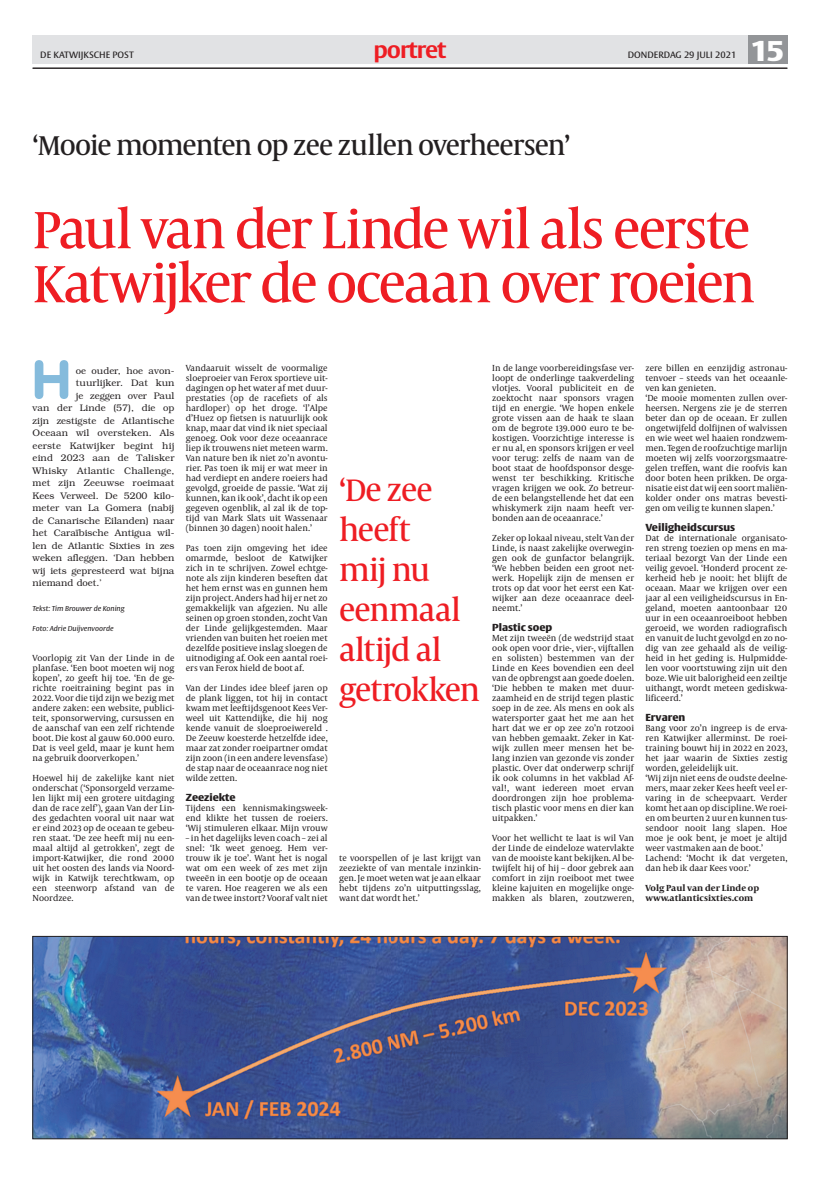
<style>
.page{position:relative;width:820px;height:1177px;background:#fff}
.page>*{position:absolute;margin:0;border:0;box-sizing:border-box;transform-origin:0 0}
.t1{font:54px/54px "Capitolium Head";letter-spacing:-.045em;color:#ee1d23}
.t2{font:900 53.6px "VAG Rounded Std";color:#85bbdc}
.t3{font:32px/40px "Capitolium Head";letter-spacing:-.03em;color:#ee1d23}
.t4{font:28px "Capitolium Head";letter-spacing:-.035em;color:#231f20}
.t5{font:900 28px "Big Vesta";color:#fff}
.t6{font:700 22px "Big Vesta";letter-spacing:-.05em;color:#ee1d23}
.t7{font:900 10px "Big Vesta";color:#231f20}
.t8{font:300 9.5px "Bookman Std";color:#231f20}
.t9{font:300 9.5px "Bookman Std";letter-spacing:.02em;color:#231f20}
.t10{font:9px/10px "Capitolium News";color:#231f20;text-align:justify}
.t11{font:700 9px/10px "Capitolium News";color:#231f20}
.t12{font:9px "Big Vesta";color:#231f20}
.t13{font:italic 7px "Big Vesta";color:#231f20}
</style>
<div class="page">
<hr style="left:33px;top:68px;width:754px;height:1px;background:#231f20">
<div style="left:33px;top:35px;width:714px;height:29px;background:#e1e2e4"></div>
<div style="left:747px;top:35px;width:40px;height:29px;background:#939598"></div>
<img style="left:68px;top:1138px;width:683px;height:1px">
<img style="left:35px;top:938px;width:750px;height:198px">
<div style="left:33px;top:936px;width:754px;height:202px;border:1px solid #231f20"></div>
<p class="t12" style="left:40px;top:50px;width:95px">DE KATWIJKSCHE POST</p>
<h3 class="t6" style="left:373px;top:37px;width:74px">portret</h3>
<p class="t12" style="left:627px;top:50px;width:110px">DONDERDAG 29 JULI 2021</p>
<h3 class="t5" style="left:750px;top:34px;width:35px">15</h3>
<h3 class="t4" style="left:33px;top:130px;width:539px">‘Mooie momenten op zee zullen overheersen’</h3>
<h1 class="t1" style="left:33px;top:205px;width:724px">Paul van der Linde wil als eerste<br>Katwijker de oceaan over roeien</h1>
<h2 class="t2" style="left:33px;top:347px;width:39px">H</h2>
<p class="t8" style="left:76px;top:365px;width:100px">oe ouder, hoe avon-</p>
<p class="t8" style="left:76px;top:377px;width:100px">tuurlijker. Dat kun</p>
<p class="t8" style="left:76px;top:390px;width:100px">je zeggen over Paul</p>
<p class="t8" style="left:33px;top:402px;width:143px">van der Linde (57), die op</p>
<p class="t8" style="left:33px;top:415px;width:143px">zijn zestigste de Atlantische</p>
<p class="t8" style="left:33px;top:427px;width:143px">Oceaan wil oversteken. Als</p>
<p class="t8" style="left:33px;top:440px;width:143px">eerste Katwijker begint hij</p>
<p class="t8" style="left:33px;top:452px;width:143px">eind 2023 aan de Talisker</p>
<p class="t9" style="left:33px;top:465px;width:143px">Whisky Atlantic Challenge,</p>
<p class="t8" style="left:33px;top:477px;width:143px">met zijn Zeeuwse roeimaat</p>
<p class="t8" style="left:33px;top:490px;width:143px">Kees Verweel. De 5200 kilo-</p>
<p class="t8" style="left:33px;top:502px;width:143px">meter van La Gomera (nabij</p>
<p class="t8" style="left:33px;top:515px;width:143px">de Canarische Eilanden) naar</p>
<p class="t8" style="left:33px;top:527px;width:143px">het Caraïbische Antigua wil-</p>
<p class="t8" style="left:33px;top:540px;width:143px">len de Atlantic Sixties in zes</p>
<p class="t8" style="left:33px;top:552px;width:143px">weken afleggen. ‘Dan hebben</p>
<p class="t8" style="left:33px;top:565px;width:143px">wij iets gepresteerd wat bijna</p>
<p class="t8" style="left:33px;top:577px;width:70px">niemand doet.’</p>
<p class="t13" style="left:33px;top:604px;width:93px">Tekst : Tim Brouwer de Koning</p>
<p class="t13" style="left:33px;top:624px;width:82px">Foto : Adrie Duijvenvoorde</p>
<p class="t10" style="left:33px;top:653px;width:143px">Voorlopig zit Van der Linde in de planfase. ‘Een boot moeten wij nog kopen’, zo geeft hij toe. ‘En de ge&shy;richte roeitraining begint pas in 2022. Voor die tijd zijn we bezig met andere zaken: een website, publici&shy;teit, sponsorwerving, cursussen en de aanschaf van een zelf richtende boot. Die kost al gauw 60.000 euro.<br>Dat is veel geld, maar je kunt hem na gebruik doorverkopen.’</p>
<p class="t10" style="left:33px;top:773px;width:143px">Hoewel hij de zakelijke kant niet onderschat (‘Sponsorgeld verzame&shy;len lijkt mij een grotere uitdaging dan de race zelf’), gaan Van der Lin&shy;des gedachten vooral uit naar wat er eind 2023 op de oceaan te gebeu&shy;ren staat. ‘De zee heeft mij nu een&shy;maal altijd al getrokken’, zegt de import-Katwijker, die rond 2000 uit het oosten des lands via Noord&shy;wijk in Katwijk terechtkwam, op een steenworp afstand van de Noordzee.</p>
<p class="t10" style="left:186px;top:363px;width:143px">Vandaaruit wisselt de voormalige sloeproeier van Ferox sportieve uit&shy;dagingen op het water af met duur&shy;prestaties (op de racefiets of als hardloper) op het droge. ‘l’Alpe d’Huez op fietsen is natuurlijk ook knap, maar dat vind ik niet speciaal genoeg. Ook voor deze oceaanrace liep ik trouwens niet meteen warm.<br>Van nature ben ik niet zo’n avontu&shy;rier. Pas toen ik mij er wat meer in had verdiept en andere roeiers had gevolgd, groeide de passie. ‘Wat zij kunnen, kan ik ook’, dacht ik op een gegeven ogenblik, al zal ik de top&shy;tijd van Mark Slats uit Wassenaar (binnen 30 dagen) nooit halen.’</p>
<p class="t10" style="left:186px;top:543px;width:143px">Pas toen zijn omgeving het idee omarmde, besloot de Katwijker zich in te schrijven. Zowel echtge&shy;note als zijn kinderen beseften dat het hem ernst was en gunnen hem zijn project. Anders had hij er net zo gemakkelijk van afgezien. Nu alle seinen op groen stonden, zocht Van der Linde gelijkgestemden. Maar vrienden van buiten het roeien met dezelfde positieve inslag sloegen de uitnodiging af. Ook een aantal roei&shy;ers van Ferox hield de boot af.</p>
<p class="t10" style="left:186px;top:683px;width:143px">Van der Lindes idee bleef jaren op de plank liggen, tot hij in contact kwam met leeftijdsgenoot Kees Ver&shy;weel uit Kattendijke, die hij nog kende vanuit de sloeproeiwereld .<br>De Zeeuw koesterde hetzelfde idee, maar zat zonder roeipartner omdat zijn zoon (in een andere levensfase) de stap naar de oceaanrace nog niet wilde zetten.</p>
<p class="t7" style="left:186px;top:791px;width:51px">Zeeziekte</p>
<p class="t10" style="left:186px;top:803px;width:143px">Tijdens een kennismakingsweek&shy;end klikte het tussen de roeiers. ‘Wij stimuleren elkaar. Mijn vrouw</p>
<p class="t10" style="left:186px;top:833px;width:143px">– in het dagelijks leven coach – zei al snel: ‘Ik weet genoeg. Hem ver&shy;trouw ik je toe’. Want het is nogal wat om een week of zes met zijn tweeën in een bootje op de oceaan te varen. Hoe reageren we als een van de twee instort? Vooraf valt niet</p>
<h3 class="t3" style="left:339px;top:471px;width:142px">‘De zee heeft<br>mij nu eenmaal altijd al getrokken</h3>
<p class="t10" style="left:339px;top:853px;width:143px">te voorspellen of je last krijgt van zeeziekte of van mentale inzinkin&shy;gen. Je moet weten wat je aan elkaar hebt tijdens zo’n uitputtingsslag, want dat wordt het.’</p>
<p class="t10" style="left:492px;top:363px;width:143px">In de lange voorbereidingsfase ver&shy;loopt de onderlinge taakverdeling vlotjes. Vooral publiciteit en de zoektocht naar sponsors vragen tijd en energie. ‘We hopen enkele grote vissen aan de haak te slaan om de begrote 139.000 euro te be&shy;kostigen. Voorzichtige interesse is er nu al, en sponsors krijgen er veel voor terug: zelfs de naam van de boot staat de hoofdsponsor desge&shy;wenst ter beschikking. Kritische vragen krijgen we ook. Zo betreur&shy;de een belangstellende het dat een whiskymerk zijn naam heeft ver&shy;bonden aan de oceaanrace.’</p>
<p class="t10" style="left:492px;top:533px;width:143px">Zeker op lokaal niveau, stelt Van der Linde, is naast zakelijke overwegin&shy;gen ook de gunfactor belangrijk. ‘We hebben beiden een groot net&shy;werk. Hopelijk zijn de mensen er trots op dat voor het eerst een Kat&shy;wijker aan deze oceaanrace deel&shy;neemt.’</p>
<p class="t7" style="left:492px;top:621px;width:62px">Plastic soep</p>
<p class="t10" style="left:492px;top:633px;width:143px">Met zijn tweeën (de wedstrijd staat ook open voor drie-, vier-, vijftallen en solisten) bestemmen van der Linde en Kees bovendien een deel van de opbrengst aan goede doelen. ‘Die hebben te maken met duur&shy;zaamheid en de strijd tegen plastic soep in de zee. Als mens en ook als watersporter gaat het me aan het hart dat we er op zee zo’n rotzooi van hebben gemaakt. Zeker in Kat&shy;wijk zullen meer mensen het be&shy;lang inzien van gezonde vis zonder plastic. Over dat onderwerp schrijf ik ook columns in het vakblad Af&shy;val!, want iedereen moet ervan doordrongen zijn hoe problema&shy;tisch plastic voor mens en dier kan uitpakken.’</p>
<p class="t10" style="left:492px;top:833px;width:143px">Voor het wellicht te laat is wil Van der Linde de eindeloze watervlakte van de mooiste kant bekijken. Al be&shy;twijfelt hij of hij – door gebrek aan comfort in zijn roeiboot met twee kleine kajuiten en mogelijke onge&shy;makken als blaren, zoutzweren,</p>
<p class="t10" style="left:645px;top:363px;width:143px;text-align:left">zere billen en eenzijdig astronau&shy;tenvoer – steeds van het oceaanle&shy;ven kan genieten.<br>‘De mooie momenten zullen over&shy;heersen. Nergens zie je de sterren beter dan op de oceaan. Er zullen ongetwijfeld dolfijnen of walvissen en wie weet wel haaien rondzwem&shy;men. Tegen de roofzuchtige marlijn moeten wij zelfs voorzorgsmaatre&shy;gelen treffen, want die roofvis kan door boten heen prikken. De orga&shy;nisatie eist dat wij een soort maliën&shy;kolder onder ons matras bevesti&shy;gen om veilig te kunnen slapen.’</p>
<p class="t7" style="left:645px;top:521px;width:91px">Veiligheidscursus</p>
<p class="t10" style="left:645px;top:533px;width:143px">Dat de internationale organisato&shy;ren streng toezien op mens en ma&shy;teriaal bezorgt Van der Linde een veilig gevoel. ‘Honderd procent ze&shy;kerheid heb je nooit: het blijft de oceaan. Maar we krijgen over een jaar al een veiligheidscursus in En&shy;geland, moeten aantoonbaar 120 uur in een oceaanroeiboot hebben geroeid, we worden radiografisch en vanuit de lucht gevolgd en zo no&shy;dig van zee gehaald als de veilig&shy;heid in het geding is. Hulpmidde&shy;len voor voortstuwing zijn uit den boze. Wie uit balorigheid een zeiltje uithangt, wordt meteen gediskwa&shy;lificeerd.’</p>
<p class="t7" style="left:645px;top:711px;width:41px">Ervaren</p>
<p class="t10" style="left:645px;top:723px;width:143px;text-align:left">Bang voor zo’n ingreep is de erva&shy;ren Katwijker allerminst. De roei&shy;training bouwt hij in 2022 en 2023, het jaar waarin de Sixties zestig worden, geleidelijk uit.<br>‘Wij zijn niet eens de oudste deelne&shy;mers, maar zeker Kees heeft veel er&shy;varing in de scheepvaart. Verder komt het aan op discipline. We roei&shy;en om beurten 2 uur en kunnen tus&shy;sendoor nooit lang slapen. Hoe moe je ook bent, je moet je altijd weer vastmaken aan de boot.’<br>Lachend: ‘Mocht ik dat vergeten, dan heb ik daar Kees voor.’</p>
<p class="t11" style="left:645px;top:883px;width:115px">Volg Paul van der Linde op www.atlanticsixties.com</p>
</div>
